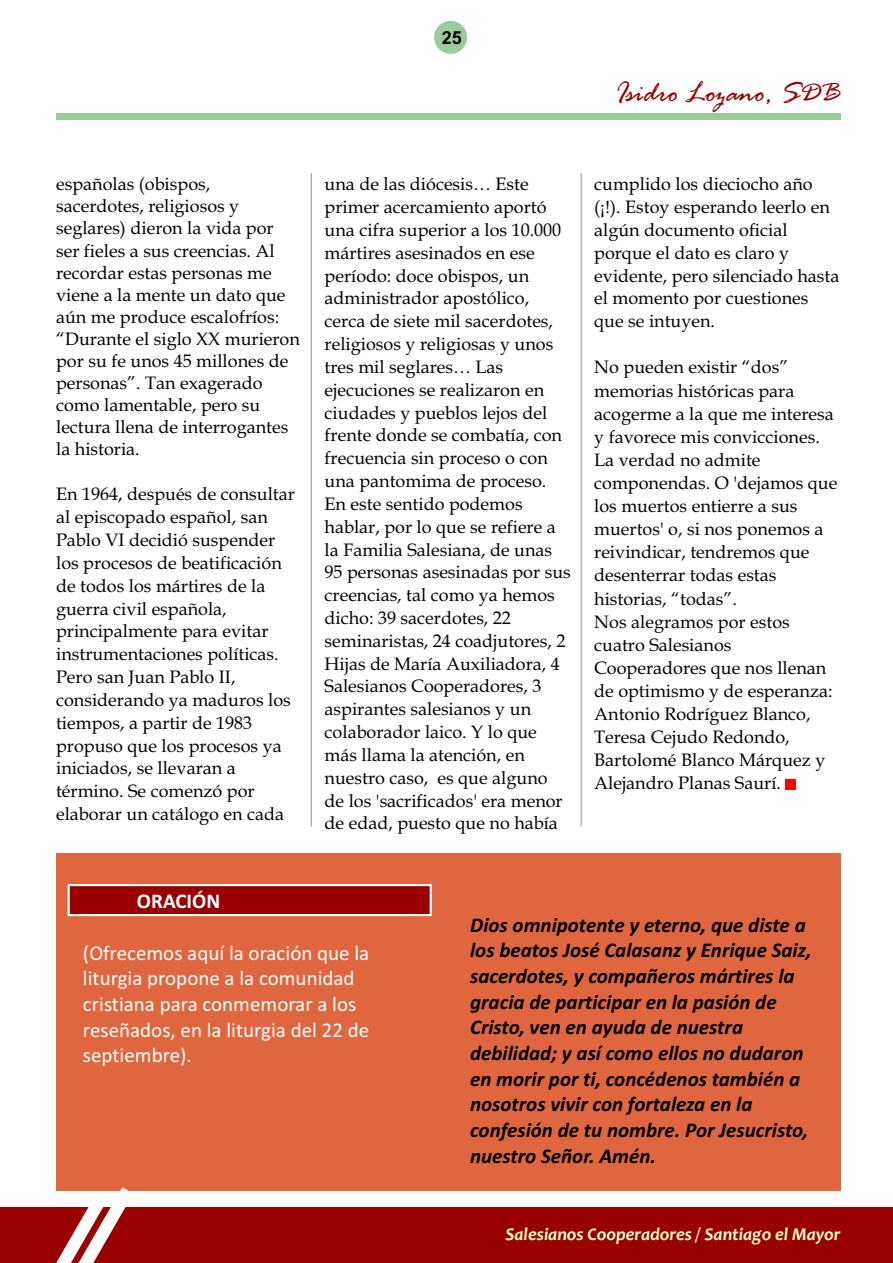
<style>
.page{position:relative;width:893px;height:1263px;background:#fff}
.page>*{position:absolute;margin:0;border:0;box-sizing:border-box;transform-origin:0 0}
.t1{font:italic 30px "Rage";color:#900}
.t2{font:italic 700 21px/25.7px "Calibri";color:#000}
.t3{font:21px/25.7px "Calibri";color:#fff}
.t4{font:700 21px "Calibri";color:#fff}
.t5{font:18px/22.8px "Book Antiqua";color:#000}
.t6{font:italic 700 18px "Candara";color:#ffc}
.t7{font:700 18px "Arial";color:#000}
</style>
<div class="page">
<div style="left:56px;top:853px;width:785px;height:337px;background:#e06640"></div>
<div style="left:0;top:1207px;width:893px;height:55px;background:#900"></div>
<div style="left:434px;top:21px;width:33px;height:33px;background:#9c9;border-radius:50%"></div>
<svg style="left:37px;top:1187px;width:108px;height:76px"></svg>
<div style="left:56px;top:113px;width:785px;height:7px;background:#9c9"></div>
<svg style="left:67px;top:884px;width:365px;height:33px;background:#a92625"></svg>
<hr style="left:311px;top:173px;width:1px;height:654px;background:#999">
<hr style="left:581px;top:173px;width:1px;height:654px;background:#999">
<div style="left:785px;top:780px;width:11px;height:10px;background:#f00"></div>
<p class="t7" style="left:442px;top:31px;width:22px">25</p>
<h1 class="t1" style="left:615px;top:83px;width:227px">Isidro Lozano, SDB</h1>
<p class="t5" style="left:56px;top:175px;width:245px;line-height:22px">españolas (obispos, sacerdotes, religiosos y seglares) dieron la vida por ser fieles a sus creencias. Al recordar estas personas me viene a la mente un dato que aún me produce escalofríos: “Durante el siglo XX murieron por su fe unos 45 millones de personas”. Tan exagerado como lamentable, pero su lectura llena de interrogantes la historia.</p>
<p class="t5" style="left:56px;top:485px;width:240px">En 1964, después de consultar al episcopado español, san<br>Pablo VI decidió suspender los procesos de beatificación de todos los mártires de la guerra civil española, principalmente para evitar instrumentaciones políticas.<br>Pero san Juan Pablo II, considerando ya maduros los tiempos, a partir de 1983 propuso que los procesos ya iniciados, se llevaran a término. Se comenzó por elaborar un catálogo en cada</p>
<p class="t5" style="left:325px;top:175px;width:248px">una de las diócesis… Este primer acercamiento aportó una cifra superior a los 10.000 mártires asesinados en ese período: doce obispos, un administrador apostólico, cerca de siete mil sacerdotes, religiosos y religiosas y unos tres mil seglares… Las ejecuciones se realizaron en ciudades y pueblos lejos del frente donde se combatía, con frecuencia sin proceso o con una pantomima de proceso.<br>En este sentido podemos hablar, por lo que se refiere a la Familia Salesiana, de unas<br>95 personas asesinadas por sus creencias, tal como ya hemos dicho: 39 sacerdotes, 22 seminaristas, 24 coadjutores, 2<br>Hijas de María Auxiliadora, 4<br>Salesianos Cooperadores, 3 aspirantes salesianos y un colaborador laico. Y lo que más llama la atención, en nuestro caso, es que alguno de los 'sacrificados' era menor de edad, puesto que no había</p>
<p class="t5" style="left:594px;top:175px;width:247px">cumplido los dieciocho año (¡!). Estoy esperando leerlo en algún documento oficial porque el dato es claro y evidente, pero silenciado hasta el momento por cuestiones que se intuyen.</p>
<p class="t5" style="left:594px;top:358px;width:245px">No pueden existir “dos” memorias históricas para acogerme a la que me interesa y favorece mis convicciones.<br>La verdad no admite componendas. O 'dejamos que los muertos entierre a sus muertos' o, si nos ponemos a reivindicar, tendremos que desenterrar todas estas historias, “todas”.<br>Nos alegramos por estos cuatro Salesianos<br>Cooperadores que nos llenan de optimismo y de esperanza:<br>Antonio Rodríguez Blanco,<br>Teresa Cejudo Redondo,<br>Bartolomé Blanco Márquez y<br>Alejandro Planas Saurí.</p>
<p class="t4" style="left:137px;top:893px;width:85px">ORACIÓN</p>
<p class="t3" style="left:83px;top:942px;width:288px">(Ofrecemos aquí la oración que la liturgia propone a la comunidad cristiana para conmemorar a los reseñados, en la liturgia del 22 de septiembre).</p>
<p class="t2" style="left:470px;top:914px;width:343px">Dios omnipotente y eterno, que diste a los beatos José Calasanz y Enrique Saiz, sacerdotes, y compañeros mártires la gracia de participar en la pasión de Cristo, ven en ayuda de nuestra debilidad; y así como ellos no dudaron en morir por ti, concédenos también a nosotros vivir con fortaleza en la confesión de tu nombre. Por Jesucristo, nuestro Señor. Amén.</p>
<p class="t6" style="left:505px;top:1227px;width:337px">Salesianos Cooperadores / Santiago el Mayor</p>
</div>
